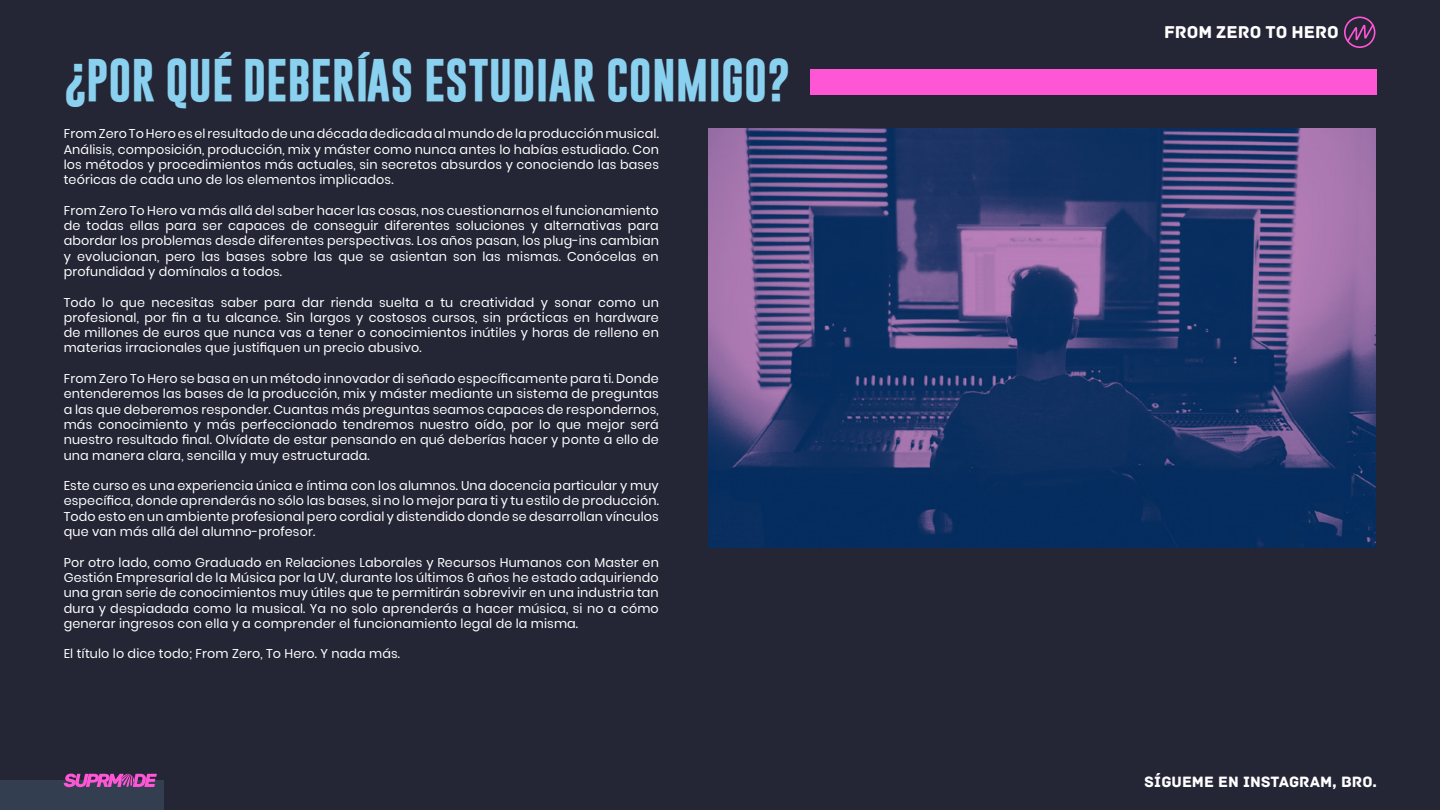
<style>
.page{position:relative;width:1440px;height:810px;background:#242535}
.page>*{position:absolute;margin:0;border:0;box-sizing:border-box;transform-origin:0 0}
.t1{font:700 43.5px "Gobold";color:#8ad1ef}
.t2{font:18px "Archive";color:#fff}
.t3{font:15.75px "Archive";color:#fff}
.t4{font:12.75px/15.3px "Poppins";letter-spacing:.01em;color:#fff;text-align:justify}
</style>
<div class="page">
<div style="left:0;top:780px;width:164px;height:30px;background:#333e50"></div>
<svg style="left:1344px;top:16px;width:32px;height:32px"></svg>
<svg style="left:64px;top:774px;width:93px;height:13px"></svg>
<div style="left:810px;top:70px;width:567px;height:25px;background:#ff56d6"></div>
<img style="left:708px;top:128px;width:668px;height:420px">
<hr style="left:1439px;top:0;width:1px;height:810px;background:#8ad1ef">
<h1 class="t1" style="left:64px;top:52px;width:729px">¿POR QUÉ DEBERÍAS ESTUDIAR CONMIGO?</h1>
<p class="t4" style="left:64px;top:126px;width:597px">From Zero To Hero es el resultado de una década dedicada al mundo de la producción musical.<br>Análisis, composición, producción, mix y máster como nunca antes lo habías estudiado. Con los métodos y procedimientos más actuales, sin secretos absurdos y conociendo las bases teóricas de cada uno de los elementos implicados.</p>
<p class="t4" style="left:64px;top:203px;width:597px">From Zero To Hero va más allá del saber hacer las cosas, nos cuestionarnos el funcionamiento de todas ellas para ser capaces de conseguir diferentes soluciones y alternativas para abordar los problemas desde diferentes perspectivas. Los años pasan, los plug-ins cambian y evolucionan, pero las bases sobre las que se asientan son las mismas. Conócelas en profundidad y domínalos a todos.</p>
<p class="t4" style="left:64px;top:295px;width:597px">Todo lo que necesitas saber para dar rienda suelta a tu creatividad y sonar como un profesional, por fin a tu alcance. Sin largos y costosos cursos, sin prácticas en hardware de millones de euros que nunca vas a tener o conocimientos inútiles y horas de relleno en materias irracionales que justifiquen un precio abusivo.</p>
<p class="t4" style="left:64px;top:371px;width:597px">From Zero To Hero se basa en un método innovador di señado específicamente para ti. Donde entenderemos las bases de la producción, mix y máster mediante un sistema de preguntas a las que deberemos responder. Cuantas más preguntas seamos capaces de respondernos, más conocimiento y más perfeccionado tendremos nuestro oído, por lo que mejor será nuestro resultado final. Olvídate de estar pensando en qué deberías hacer y ponte a ello de una manera clara, sencilla y muy estructurada.</p>
<p class="t4" style="left:64px;top:478px;width:597px">Este curso es una experiencia única e íntima con los alumnos. Una docencia particular y muy específica, donde aprenderás no sólo las bases, si no lo mejor para ti y tu estilo de producción.<br>Todo esto en un ambiente profesional pero cordial y distendido donde se desarrollan vínculos que van más allá del alumno-profesor.</p>
<p class="t4" style="left:64px;top:555px;width:597px">Por otro lado, como Graduado en Relaciones Laborales y Recursos Humanos con Master en Gestión Empresarial de la Música por la UV, durante los últimos 6 años he estado adquiriendo una gran serie de conocimientos muy útiles que te permitirán sobrevivir en una industria tan dura y despiadada como la musical. Ya no solo aprenderás a hacer música, si no a cómo generar ingresos con ella y a comprender el funcionamiento legal de la misma.</p>
<p class="t4" style="left:64px;top:646px;width:338px">El título lo dice todo; From Zero, To Hero. Y nada más.</p>
<h2 class="t2" style="left:1164px;top:21px;width:176px">FROM ZERO TO HERO</h2>
<p class="t3" style="left:1144px;top:773px;width:234px">SÍGUEME EN INSTAGRAM, BRO.</p>
</div>
